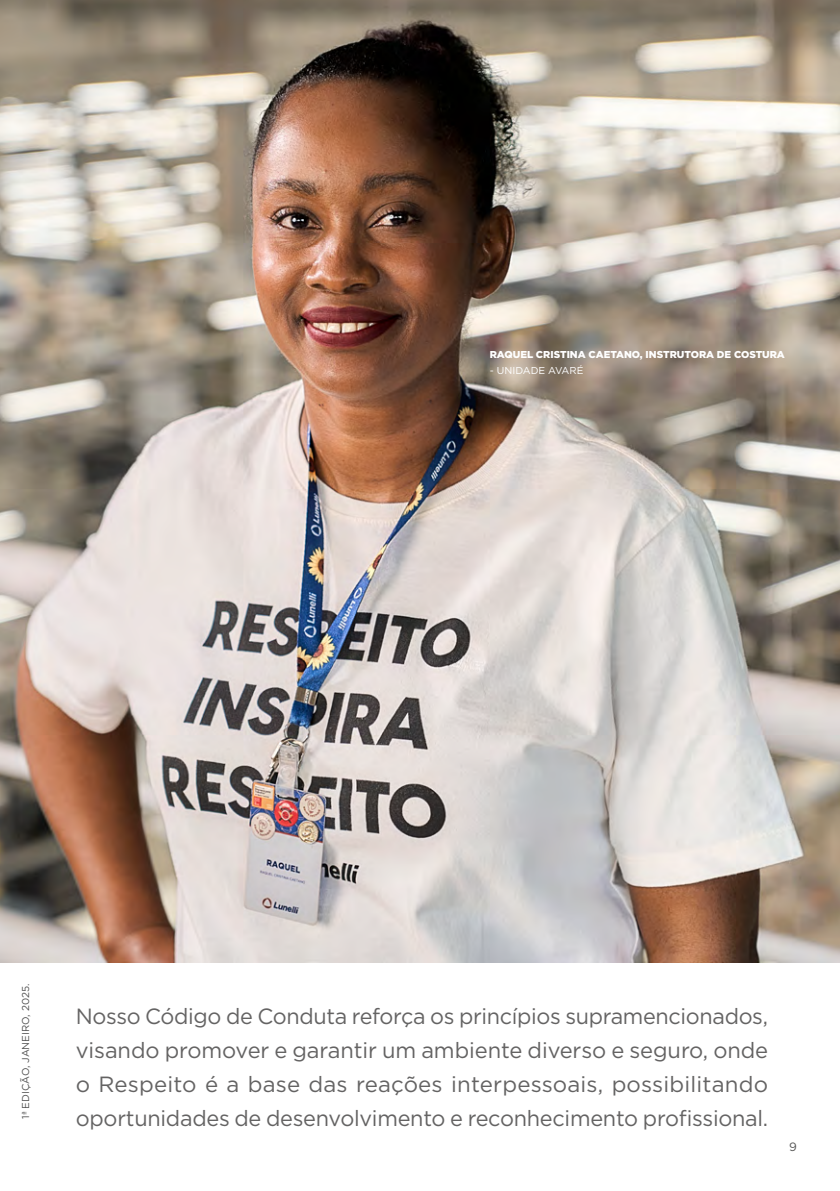
<style>
.page{position:relative;width:840px;height:1191px;background:#fff}
.page>*{position:absolute;margin:0;border:0;box-sizing:border-box;transform-origin:0 0}
.t1{font:22px/34px "Gotham";letter-spacing:-.01em;color:#646363;text-align:justify}
.t2{font:12px "Gotham";color:#575756}
.t3{font:900 10px "Gotham";color:#fff}
.t4{font:10px "Gotham";color:#4f4f4f}
.t5{font:10px "Gotham";color:#fff}
</style>
<div class="page">
<img style="left:0;top:0;width:839px;height:963px">
<p class="t3" style="left:489px;top:347px;width:296px">RAQUEL CRISTINA CAETANO, INSTRUTORA DE COSTURA</p>
<p class="t5" style="left:489px;top:363px;width:95px">- UNIDADE AVARÉ</p>
<p class="t4" style="left:19px;top:1119px;width:137px;rotate:-90deg">1ª EDIÇÃO, JANEIRO, 2025.</p>
<p class="t1" style="left:76px;top:998px;width:693px">Nosso Código de Conduta reforça os princípios supramencionados, visando promover e garantir um ambiente diverso e seguro, onde o Respeito é a base das reações interpessoais, possibilitando oportunidades de desenvolvimento e reconhecimento profissional.</p>
<p class="t2" style="left:788px;top:1138px;width:9px">9</p>
</div>
